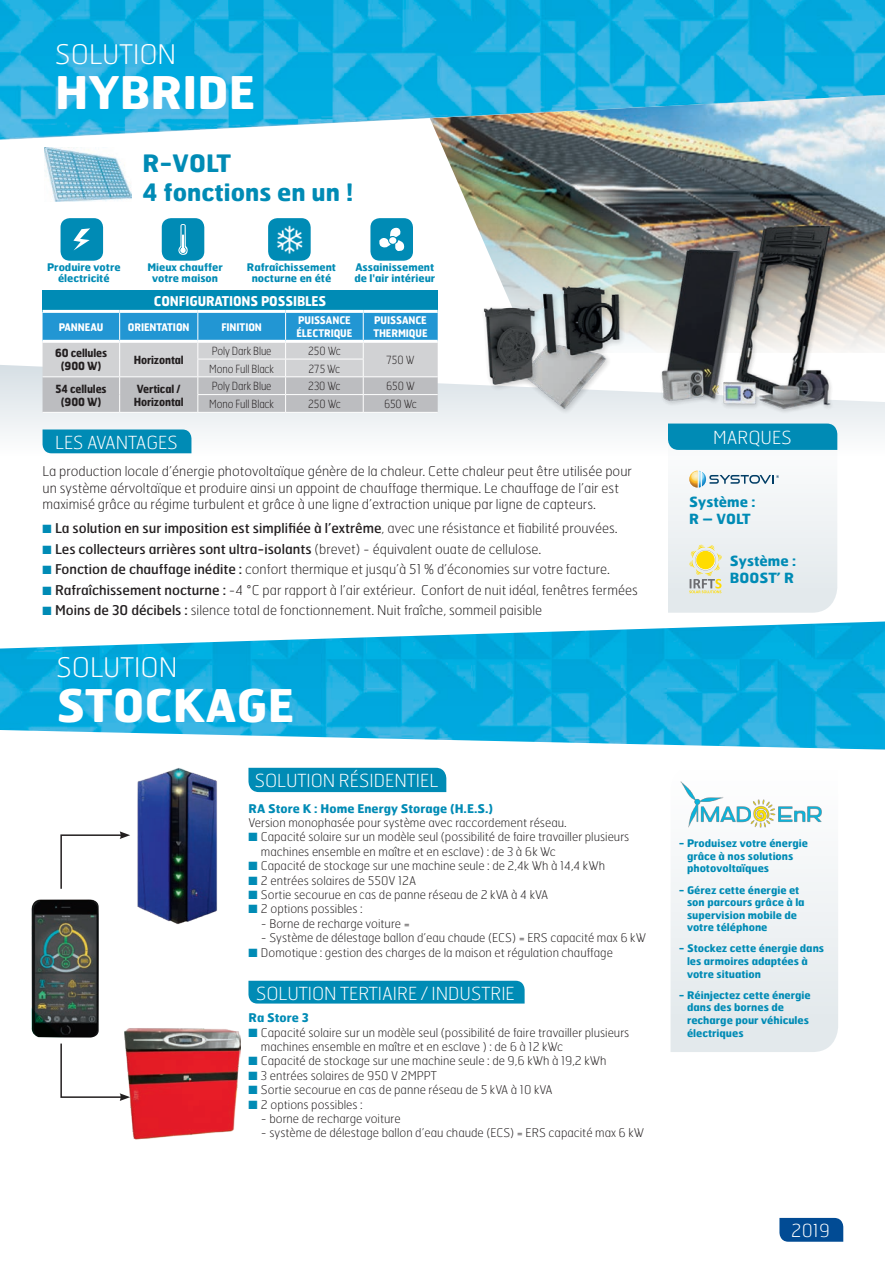
<style>
.page{position:relative;width:885px;height:1263px;background:#fff}
.page>*{position:absolute;margin:0;border:0;box-sizing:border-box;transform-origin:0 0}
.t1{font:700 45px "Hermes";color:#fff}
.t2{font:100 27px "Hermes";color:#fff}
.t3{font:700 24px/28.8px "Hermes";color:#008bb5}
.t4{font:100 18px "Hermes";color:#fff}
.t5{font:700 14.1px/16.8px "Hermes";color:#008bb5}
.t6{font:100 13.5px/16.2px "Hermes";color:#231f20}
.t7{font:13.5px "Hermes";color:#231f20}
.t8{font:700 13.5px "Hermes";letter-spacing:-.01em;color:#fff;scale:.9 1}
.t9{font:100 12px/14.4px "Hermes";color:#231f20}
.t10{font:700 12px "Hermes";color:#008bb5}
.t11{font:100 11.25px "Hermes";letter-spacing:-.01em;color:#231f20;scale:.9 1}
.t12{font:700 11.25px "Hermes";letter-spacing:-.01em;color:#231f20;scale:.9 1}
.courant{font:700 10.5px/12.6px "Hermes";color:#008bb5}
.t13{font:700 10.5px/12.8px "Hermes";letter-spacing:-.01em;color:#fff;scale:.9 1}
.s1{color:#008bb5}
.s2{font-weight:100}
.s3{font-weight:400}
</style>
<div class="page">
<svg style="left:1px;top:365px;width:883px;height:89px;fill:#f2f5f7"></svg>
<svg style="left:670px;top:781px;width:168px;height:271px;fill:#edf1f3"></svg>
<img style="left:437px;top:140px;width:447px;height:213px">
<img style="left:0;top:621px;width:884px;height:129px">
<img style="left:0;top:0;width:884px;height:140px">
<img style="left:641px;top:208px;width:210px;height:205px">
<img style="left:463px;top:276px;width:165px;height:139px">
<div style="left:60px;top:218px;width:43px;height:43px;background:#008bb5;border-radius:9px"></div>
<svg style="left:73px;top:228px;width:17px;height:22px"></svg>
<div style="left:162px;top:218px;width:42px;height:43px;background:#008bb5;border-radius:9px"></div>
<svg style="left:178px;top:224px;width:10px;height:31px"></svg>
<div style="left:268px;top:218px;width:42px;height:43px;background:#008bb5;border-radius:9px"></div>
<img style="left:277px;top:225px;width:26px;height:29px">
<div style="left:370px;top:218px;width:43px;height:43px;background:#008bb5;border-radius:9px"></div>
<svg style="left:379px;top:227px;width:26px;height:24px"></svg>
<div style="left:43px;top:290px;width:394px;height:21px;background:#008bb5"></div>
<hr style="left:43px;top:412px;width:77px;height:1px;background:#fff">
<hr style="left:120px;top:412px;width:78px;height:1px;background:#fff">
<svg style="left:43px;top:313px;width:394px;height:99px;background:#9abbce"></svg>
<hr style="left:198px;top:412px;width:87px;height:1px;background:#fff">
<hr style="left:285px;top:412px;width:78px;height:1px;background:#fff">
<hr style="left:363px;top:412px;width:74px;height:1px;background:#fff">
<hr style="left:43px;top:340px;width:77px;height:3px;background:#fff">
<hr style="left:120px;top:340px;width:78px;height:3px;background:#fff">
<hr style="left:198px;top:340px;width:87px;height:3px;background:#fff">
<hr style="left:285px;top:340px;width:78px;height:3px;background:#fff">
<hr style="left:363px;top:340px;width:74px;height:3px;background:#fff">
<hr style="left:43px;top:310px;width:77px;height:3px;background:#fff">
<hr style="left:120px;top:310px;width:78px;height:3px;background:#fff">
<hr style="left:198px;top:310px;width:87px;height:3px;background:#fff">
<hr style="left:285px;top:310px;width:78px;height:3px;background:#fff">
<hr style="left:363px;top:310px;width:74px;height:3px;background:#fff">
<div style="left:43px;top:429px;width:148px;height:24px;background:#008bb5"></div>
<div style="left:248px;top:768px;width:198px;height:24px;background:#008bb5"></div>
<div style="left:248px;top:981px;width:276px;height:22px;background:#008bb5"></div>
<svg style="left:668px;top:423px;width:169px;height:190px"></svg>
<svg style="left:0;top:365px;width:1px;height:69px"></svg>
<img style="left:45px;top:148px;width:87px;height:54px">
<svg style="left:779px;top:1218px;width:64px;height:24px;background:#0a5198"></svg>
<img style="left:31px;top:899px;width:68px;height:138px">
<img style="left:124px;top:1028px;width:116px;height:112px">
<img style="left:137px;top:768px;width:81px;height:156px">
<img style="left:681px;top:782px;width:140px;height:45px">
<svg style="left:60px;top:831px;width:70px;height:58px"></svg>
<svg style="left:60px;top:1042px;width:70px;height:59px"></svg>
<p class="t2" style="left:55px;top:37px;width:122px">SOLUTION</p>
<p class="t1" style="left:55px;top:63px;width:202px">HYBRIDE</p>
<p class="t3" style="left:142px;top:148px;width:212px">R-VOLT<br>4 fonctions en un !</p>
<p class="courant" style="left:47px;top:262px;width:75px;line-height:10.5px;text-align:center">Produire votre électricité</p>
<p class="courant" style="left:147px;top:262px;width:77px;line-height:10.5px;text-align:center">Mieux chauffer votre maison</p>
<p class="courant" style="left:247px;top:262px;width:91px;line-height:10.5px;text-align:center">Rafraîchissement nocturne en été</p>
<p class="courant" style="left:354px;top:262px;width:82px;line-height:10.5px">Assainissement de l'air intérieur</p>
<p class="t8" style="left:154px;top:292px;width:193px">CONFIGURATIONS POSSIBLES</p>
<p class="t13" style="left:59px;top:320px;width:51px">PANNEAU</p>
<p class="t13" style="left:128px;top:320px;width:70px">ORIENTATION</p>
<p class="t13" style="left:221px;top:320px;width:47px">FINITION</p>
<p class="t13" style="left:296px;top:314px;width:64px">PUISSANCE<br>ÉLECTRIQUE</p>
<p class="t13" style="left:373px;top:314px;width:62px">PUISSANCE<br>THERMIQUE</p>
<p class="t12" style="left:55px;top:346px;width:59px">60 cellules</p>
<p class="t12" style="left:61px;top:359px;width:47px">(900 W)</p>
<p class="t11" style="left:212px;top:344px;width:68px">Poly Dark Blue</p>
<p class="t11" style="left:308px;top:344px;width:38px">250 Wc</p>
<p class="t11" style="left:386px;top:353px;width:32px">750 W</p>
<p class="t12" style="left:134px;top:352px;width:57px">Horizontal</p>
<p class="t11" style="left:209px;top:361px;width:73px">Mono Full Black</p>
<p class="t11" style="left:308px;top:361px;width:37px">275 Wc</p>
<p class="t12" style="left:56px;top:381px;width:58px">54 cellules</p>
<p class="t12" style="left:61px;top:394px;width:47px">(900 W)</p>
<p class="t12" style="left:137px;top:381px;width:50px">Vertical /</p>
<p class="t12" style="left:134px;top:394px;width:57px">Horizontal</p>
<p class="t4" style="left:55px;top:431px;width:124px">LES AVANTAGES</p>
<p class="t11" style="left:212px;top:379px;width:68px">Poly Dark Blue</p>
<p class="t11" style="left:308px;top:379px;width:37px">230 Wc</p>
<p class="t11" style="left:386px;top:379px;width:33px">650 W</p>
<p class="t11" style="left:209px;top:397px;width:73px">Mono Full Black</p>
<p class="t11" style="left:308px;top:397px;width:38px">250 Wc</p>
<p class="t11" style="left:384px;top:397px;width:38px">650 Wc</p>
<p class="t6" style="left:43px;top:463px;width:590px">La production locale d’énergie photovoltaïque génère de la chaleur. Cette chaleur peut être utilisée pour un système aérvoltaïque et produire ainsi un appoint de chauffage thermique. Le chauffage de l’air est maximisé grâce au régime turbulent et grâce à une ligne d’extraction unique par ligne de capteurs.</p>
<p class="t7" style="left:43px;top:520px;width:576px"><span class="s1">■</span> La solution en sur imposition est simplifiée à l’extrême<span class="s2">, avec une résistance et fiabilité prouvées.</span></p>
<p class="t7" style="left:43px;top:540px;width:500px"><span class="s1">■</span> Les collecteurs arrières sont ultra-isolants <span class="s2">(brevet) - équivalent ouate de cellulose.</span></p>
<p class="t6" style="left:43px;top:561px;width:568px"><span class="s1">■</span> <span class="s3">Fonction de chauffage inédite :</span> confort thermique et jusqu’à 51 % d’économies sur votre facture.</p>
<p class="t6" style="left:43px;top:581px;width:596px"><span class="s1">■</span> <span class="s3">Rafraîchissement nocturne :</span> -4 °C par rapport à l’air extérieur. Confort de nuit idéal, fenêtres fermées</p>
<p class="t6" style="left:43px;top:602px;width:501px"><span class="s1">■</span> <span class="s3">Moins de 30 décibels :</span> silence total de fonctionnement. Nuit fraîche, sommeil paisible</p>
<p class="t2" style="left:56px;top:650px;width:122px">SOLUTION</p>
<p class="t1" style="left:56px;top:676px;width:239px">STOCKAGE</p>
<p class="t4" style="left:255px;top:769px;width:185px">SOLUTION RÉSIDENTIEL</p>
<p class="t10" style="left:248px;top:800px;width:246px">RA Store K : Home Energy Storage (H.E.S.)</p>
<p class="t9" style="left:248px;top:815px;width:319px">Version monophasée pour système avec raccordement réseau.</p>
<p class="t9" style="left:261px;top:829px;width:370px;text-indent:-12px"><span class="s1">■</span> Capacité solaire sur un modèle seul (possibilité de faire travailler plusieurs machines ensemble en maître et en esclave) : de 3 à 6k Wc</p>
<p class="t9" style="left:248px;top:858px;width:358px"><span class="s1">■</span> Capacité de stockage sur une machine seule : de 2,4k Wh à 14,4 kWh</p>
<p class="t9" style="left:248px;top:873px;width:169px"><span class="s1">■</span> 2 entrées solaires de 550V 12A</p>
<p class="t9" style="left:248px;top:887px;width:301px"><span class="s1">■</span> Sortie secourue en cas de panne réseau de 2 kVA à 4 kVA</p>
<p class="t9" style="left:248px;top:901px;width:116px"><span class="s1">■</span> 2 options possibles :</p>
<p class="t9" style="left:261px;top:916px;width:150px">- Borne de recharge voiture =</p>
<p class="t9" style="left:261px;top:930px;width:386px">- Système de délestage ballon d’eau chaude (ECS) = ERS capacité max 6 kW</p>
<p class="t9" style="left:248px;top:945px;width:366px"><span class="s1">■</span> Domotique : gestion des charges de la maison et régulation chauffage</p>
<p class="t4" style="left:256px;top:982px;width:260px">SOLUTION TERTIAIRE / INDUSTRIE</p>
<p class="t10" style="left:248px;top:1010px;width:62px">Ra Store 3</p>
<p class="t9" style="left:261px;top:1025px;width:370px;text-indent:-12px"><span class="s1">■</span> Capacité solaire sur un modèle seul (possibilité de faire travailler plusieurs machines ensemble en maître et en esclave ) : de 6 à 12 kWc</p>
<p class="t9" style="left:248px;top:1053px;width:359px"><span class="s1">■</span> Capacité de stockage sur une machine seule : de 9,6 kWh à 19,2 kWh</p>
<p class="t9" style="left:248px;top:1068px;width:190px"><span class="s1">■</span> 3 entrées solaires de 950 V 2MPPT</p>
<p class="t9" style="left:248px;top:1082px;width:305px"><span class="s1">■</span> Sortie secourue en cas de panne réseau de 5 kVA à 10 kVA</p>
<p class="t9" style="left:248px;top:1097px;width:116px"><span class="s1">■</span> 2 options possibles :</p>
<p class="t9" style="left:261px;top:1111px;width:141px">- borne de recharge voiture</p>
<p class="t9" style="left:261px;top:1125px;width:385px">- système de délestage ballon d’eau chaude (ECS) = ERS capacité max 6 kW</p>
<p class="t4" style="left:713px;top:426px;width:80px">MARQUES</p>
<p class="t5" style="left:689px;top:493px;width:68px">Système :<br>R – VOLT</p>
<p class="t5" style="left:729px;top:552px;width:68px">Système :<br>BOOST’ R</p>
<p class="courant" style="left:687px;top:837px;width:122px;text-indent:-8px">- Produisez votre énergie grâce à nos solutions photovoltaïques</p>
<p class="courant" style="left:687px;top:883px;width:119px;text-indent:-8px">- Gérez cette énergie et son parcours grâce à la supervision mobile de votre téléphone</p>
<p class="courant" style="left:687px;top:942px;width:139px;text-indent:-8px">- Stockez cette énergie dans les armoires adaptées à votre situation</p>
<p class="courant" style="left:687px;top:988px;width:125px;text-indent:-8px">- Réinjectez cette énergie dans des bornes de recharge pour véhicules électriques</p>
<p class="t4" style="left:791px;top:1219px;width:40px">2019</p>
</div>
